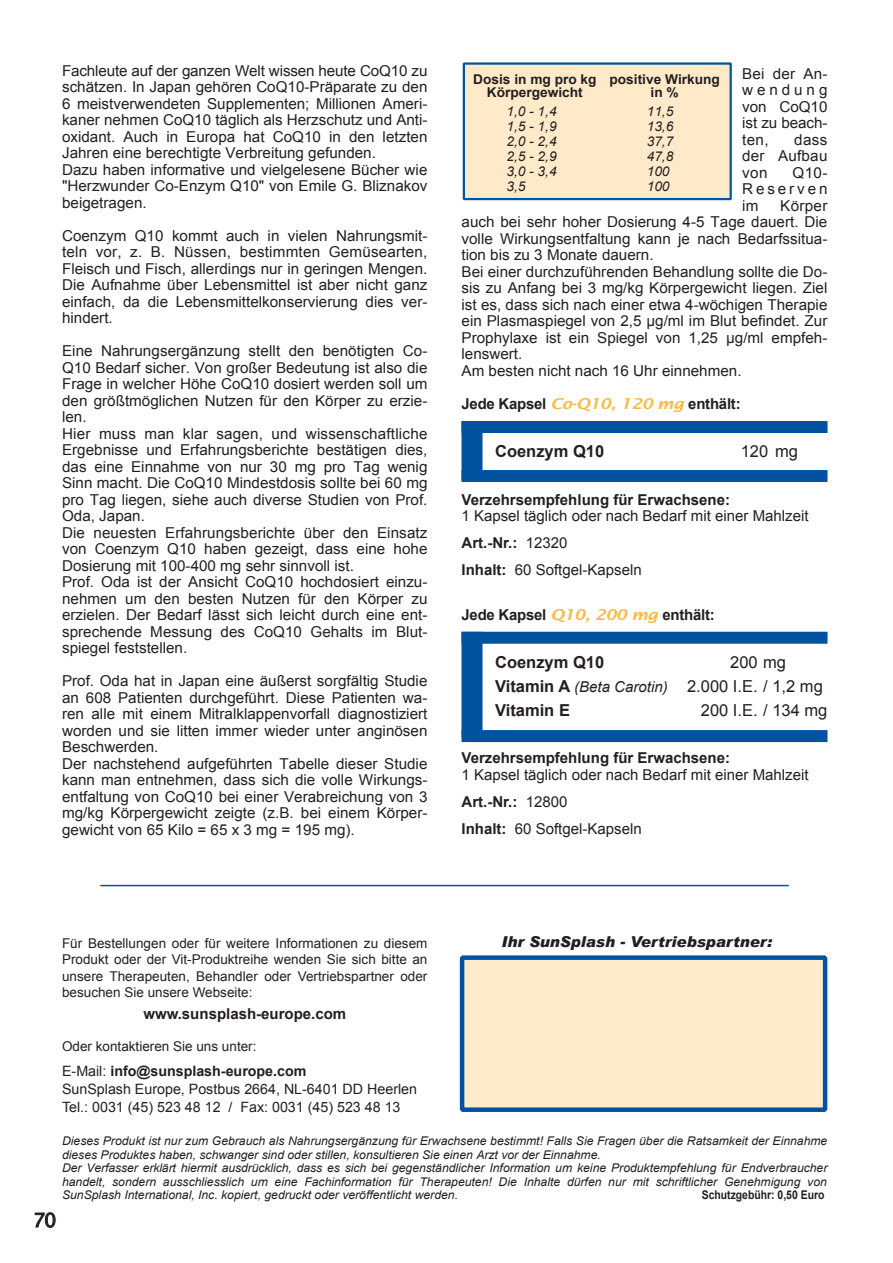
<style>
.page{position:relative;width:893px;height:1263px;background:#fff}
.page>*{position:absolute;margin:0;border:0;box-sizing:border-box;transform-origin:0 0}
.t1{font:19.5px "Lucida Sans";color:#231f20}
.t2{font:16.5px "Arial";color:#231f20}
.t3{font:700 16.5px "Arial";color:#231f20}
.t4{font:15px/16.5px "Arial";color:#231f20}
.t5{font:700 15px "Arial";color:#231f20}
.t6{font:italic 900 15px "Arial";color:#231f20}
.t7{font:italic 15px "Arial";color:#231f20}
.t8{font:14.25px/18px "Arial";color:#231f20}
.t9{font:13.5px/16.2px "Arial";color:#231f20;text-align:justify}
.t10{font:italic 13.5px/15px "Arial";color:#231f20;text-align:justify}
.t11{font:700 13.5px/13.5px "Arial";color:#231f20;text-align:center}
.t12{font:italic 12px/13.5px "Arial";color:#231f20}
.t13{font:700 12px "Arial";color:#231f20;scale:.87 1}
.s1{font-family:"Lucida Sans";font-weight:600;font-style:italic;color:#fdb945}
.s2{font-weight:700}
.s3{font-weight:700;font-style:normal;font-size:16.5px}
</style>
<div class="page">
<svg style="left:35px;top:1212px;width:20px;height:16px"></svg>
<hr style="left:100px;top:885px;width:688px;height:1px;background:#0153a0">
<div style="left:464px;top:64px;width:266px;height:135px;background:#fee9c9"></div>
<div style="left:462px;top:62px;width:269px;height:138px;border:2px solid #0153a0"></div>
<div style="left:461px;top:642px;width:21px;height:85px;background:#0153a0"></div>
<div style="left:461px;top:730px;width:366px;height:12px;background:#0153a0"></div>
<div style="left:461px;top:632px;width:366px;height:12px;background:#0153a0"></div>
<div style="left:461px;top:432px;width:21px;height:38px;background:#0153a0"></div>
<div style="left:461px;top:470px;width:366px;height:12px;background:#0153a0"></div>
<div style="left:461px;top:421px;width:366px;height:12px;background:#0153a0"></div>
<div style="left:462px;top:958px;width:363px;height:152px;background:#feebcb"></div>
<div style="left:460px;top:955px;width:367px;height:157px;border:4px solid #0153a0"></div>
<p class="t4" style="left:62px;top:63px;width:367px">Fachleute auf der ganzen Welt wissen heute CoQ10 zu schätzen. In Japan gehören CoQ10-Präparate zu den 6 meistverwendeten Supplementen; Millionen Ameri&shy;kaner nehmen CoQ10 täglich als Herzschutz und Anti&shy;oxidant. Auch in Europa hat CoQ10 in den letzten Jahren eine berechtigte Verbreitung gefunden.<br>Dazu haben informative und vielgelesene Bücher wie "Herzwunder Co-Enzym Q10" von Emile G. Bliznakov beigetragen.</p>
<p class="t4" style="left:62px;top:228px;width:367px;text-align:justify">Coenzym Q10 kommt auch in vielen Nahrungsmit&shy;teln vor, z. B. Nüssen, bestimmten Gemüsearten, Fleisch und Fisch, allerdings nur in geringen Mengen.<br>Die Aufnahme über Lebensmittel ist aber nicht ganz einfach, da die Lebensmittelkonservierung dies ver&shy;hindert.</p>
<p class="t4" style="left:62px;top:344px;width:367px">Eine Nahrungsergänzung stellt den benötigten Co-Q10 Bedarf sicher. Von großer Bedeutung ist also die Frage in welcher Höhe CoQ10 dosiert werden soll um den größtmöglichen Nutzen für den Körper zu erzie&shy;len.<br>Hier muss man klar sagen, und wissenschaftliche Ergebnisse und Erfahrungsberichte bestätigen dies, das eine Einnahme von nur 30 mg pro Tag wenig Sinn macht. Die CoQ10 Mindestdosis sollte bei 60 mg pro Tag liegen, siehe auch diverse Studien von Prof.<br>Oda, Japan.<br>Die neuesten Erfahrungsberichte über den Einsatz von Coenzym Q10 haben gezeigt, dass eine hohe Dosierung mit 100-400 mg sehr sinnvoll ist.<br>Prof. Oda ist der Ansicht CoQ10 hochdosiert einzu&shy;nehmen um den besten Nutzen für den Körper zu erzielen. Der Bedarf lässt sich leicht durch eine ent&shy;sprechende Messung des CoQ10 Gehalts im Blut&shy;spiegel feststellen.</p>
<p class="t4" style="left:62px;top:674px;width:367px">Prof. Oda hat in Japan eine äußerst sorgfältig Studie an 608 Patienten durchgeführt. Diese Patienten wa&shy;ren alle mit einem Mitralklappenvorfall diagnostiziert worden und sie litten immer wieder unter anginösen Beschwerden.<br>Der nachstehend aufgeführten Tabelle dieser Studie kann man entnehmen, dass sich die volle Wirkungs&shy;entfaltung von CoQ10 bei einer Verabreichung von 3 mg/kg Körpergewicht zeigte (z.B. bei einem Körper&shy;gewicht von 65 Kilo = 65 x 3 mg = 195 mg).</p>
<p class="t4" style="left:742px;top:67px;width:87px;text-align:justify">Bei der An&shy;wendung von CoQ10 ist zu beach&shy;ten,</p>
<p class="t11" style="left:473px;top:74px;width:125px">Dosis in mg pro kg<br>Körpergewicht</p>
<p class="t11" style="left:609px;top:74px;width:112px">positive Wirkung in %</p>
<p class="t10" style="left:506px;top:105px;width:52px">1,0 - 1,4<br>1,5 - 1,9<br>2,0 - 2,4<br>2,5 - 2,9<br>3,0 - 3,4<br>3,5</p>
<p class="t10" style="left:646px;top:105px;width:28px;text-align:left">11,5<br>13,6<br>37,7<br>47,8<br>100<br>100</p>
<p class="t4" style="left:742px;top:133px;width:87px;text-align:justify;text-indent:52px">dass der Aufbau von</p>
<p class="t4" style="left:742px;top:166px;width:87px;text-align:justify;text-indent:50px">Q10- Reserven im</p>
<p class="t4" style="left:461px;top:199px;width:367px;text-indent:318px">Körper auch bei sehr hoher Dosierung 4-5 Tage dauert. Die volle Wirkungsentfaltung kann je nach Bedarfssitua&shy;tion bis zu 3 Monate dauern.<br>Bei einer durchzuführenden Behandlung sollte die Do&shy;sis zu Anfang bei 3 mg/kg Körpergewicht liegen. Ziel ist es, dass sich nach einer etwa 4-wöchigen Therapie ein Plasmaspiegel von 2,5 µg/ml im Blut befindet. Zur Prophylaxe ist ein Spiegel von 1,25 µg/ml empfeh&shy;lenswert.<br>Am besten nicht nach 16 Uhr einnehmen.</p>
<p class="t5" style="left:461px;top:398px;width:280px">Jede Kapsel <span class="s1">Co-Q10, 120 mg</span> enthält:</p>
<p class="t3" style="left:495px;top:445px;width:111px">Coenzym Q10</p>
<p class="t2" style="left:740px;top:445px;width:59px">120 mg</p>
<p class="t5" style="left:461px;top:494px;width:270px">Verzehrsempfehlung für Erwachsene:</p>
<p class="t4" style="left:461px;top:504px;width:348px;line-height:27px">1 Kapsel täglich oder nach Bedarf mit einer Mahlzeit<br><span class="s2">Art.-Nr.:</span> 12320<br><span class="s2">Inhalt:</span> 60 Softgel-Kapseln</p>
<p class="t5" style="left:461px;top:609px;width:255px">Jede Kapsel <span class="s1">Q10, 200 mg</span> enthält:</p>
<p class="t3" style="left:495px;top:656px;width:111px">Coenzym Q10</p>
<p class="t7" style="left:495px;top:681px;width:174px"><span class="s3">Vitamin A</span> (Beta Carotin)</p>
<p class="t3" style="left:495px;top:704px;width:76px">Vitamin E</p>
<p class="t2" style="left:730px;top:656px;width:57px">200 mg</p>
<p class="t2" style="left:687px;top:680px;width:137px">2.000 I.E. / 1,2 mg</p>
<p class="t2" style="left:700px;top:704px;width:128px">200 I.E. / 134 mg</p>
<p class="t5" style="left:461px;top:752px;width:270px">Verzehrsempfehlung für Erwachsene:</p>
<p class="t4" style="left:461px;top:762px;width:348px;line-height:27px">1 Kapsel täglich oder nach Bedarf mit einer Mahlzeit<br><span class="s2">Art.-Nr.:</span> 12800<br><span class="s2">Inhalt:</span> 60 Softgel-Kapseln</p>
<p class="t9" style="left:62px;top:937px;width:367px">Für Bestellungen oder für weitere Informationen zu diesem Produkt oder der Vit-Produktreihe wenden Sie sich bitte an unsere Therapeuten, Behandler oder Vertriebspartner oder besuchen Sie unsere Webseite:</p>
<p class="t5" style="left:143px;top:1008px;width:204px">www.sunsplash-europe.com</p>
<p class="t9" style="left:62px;top:1039px;width:196px">Oder kontaktieren Sie uns unter:</p>
<p class="t8" style="left:62px;top:1064px;width:356px">E-Mail: <span class="s2">info@sunsplash-europe.com<br></span>SunSplash Europe, Postbus 2664, NL-6401 DD Heerlen<br>Tel.: 0031 (45) 523 48 12 / Fax: 0031 (45) 523 48 13</p>
<p class="t6" style="left:501px;top:936px;width:272px">Ihr SunSplash - Vertriebspartner:</p>
<p class="t12" style="left:62px;top:1135px;width:766px">Dieses Produkt ist nur zum Gebrauch als Nahrungsergänzung für Erwachsene bestimmt! Falls Sie Fragen über die Ratsamkeit der Einnahme dieses Produktes haben, schwanger sind oder stillen, konsultieren Sie einen Arzt vor der Einnahme.<br>Der Verfasser erklärt hiermit ausdrücklich, dass es sich bei gegenständlicher Information um keine Produktempfehlung für Endverbraucher handelt, sondern ausschliesslich um eine Fachinformation für Therapeuten! Die Inhalte dürfen nur mit schriftlicher Genehmigung von SunSplash International, Inc. kopiert, gedruckt oder veröffentlicht werden.</p>
<p class="t13" style="left:701px;top:1191px;width:143px">Schutzgebühr: 0,50 Euro</p>
<h1 class="t1" style="left:33px;top:1209px;width:25px">70</h1>
</div>
